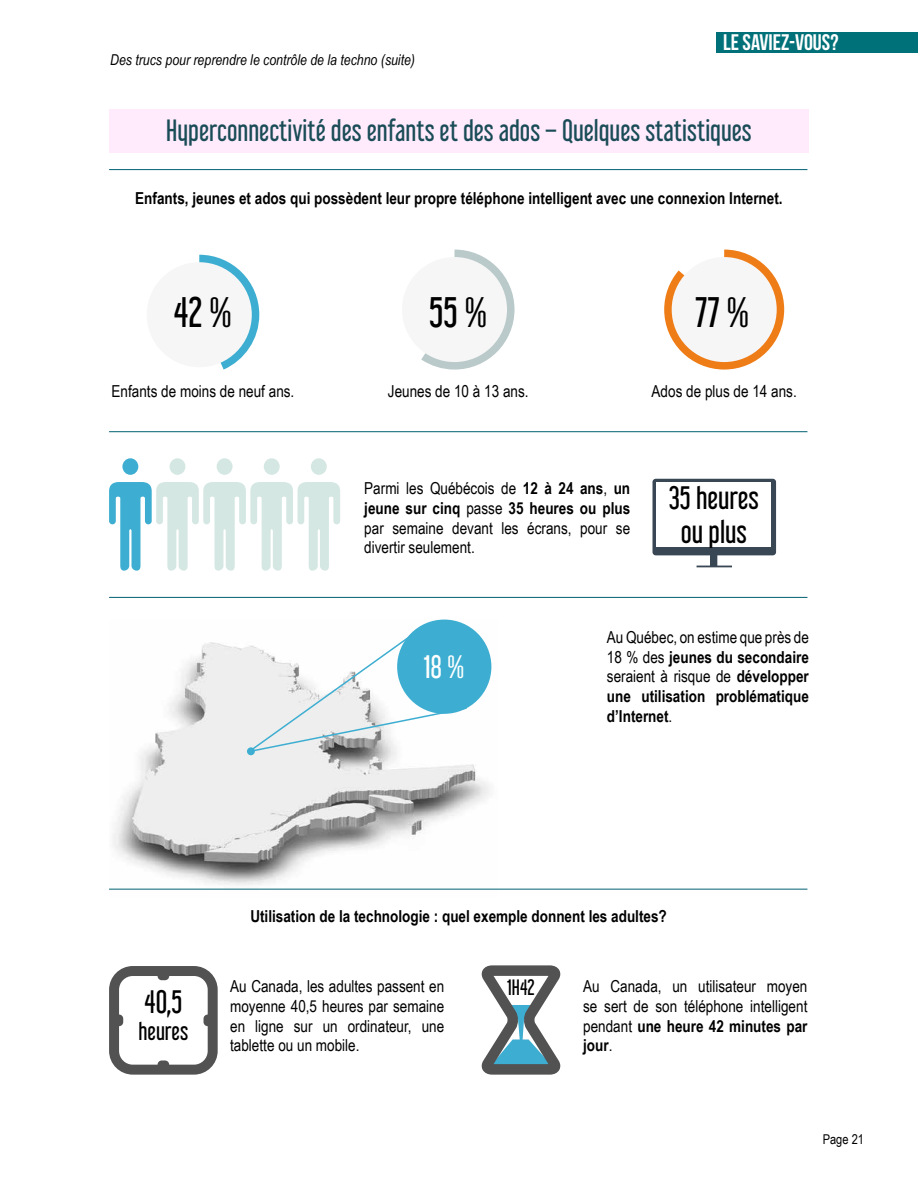
<style>
.page{position:relative;width:918px;height:1188px;background:#fff}
.page>*{position:absolute;margin:0;border:0;box-sizing:border-box;transform-origin:0 0}
.t1{font:37.5px "Libel Suit Rg";color:#000}
.t2{font:28.5px/34.2px "Libel Suit Rg";color:#000;text-align:center}
.t3{font:28.5px "Libel Suit Rg";color:#fff}
.t4{font:27px "Libel Suit Rg";color:#1a4c57}
.t5{font:22.5px "Bebas Neue";color:#fff}
.t6{font:22.5px "Libel Suit Rg";color:#000}
.t7{font:19.5px "Libel Suit Rg";color:#000}
.t8{font:16.5px/19.8px "Arial Narrow";color:#000;text-align:justify}
.t9{font:700 16.5px/19.8px "Arial Narrow";color:#000;text-align:justify}
.t10{font:italic 15px "Arial Narrow";color:#000}
.t11{font:13.5px "Arial Narrow";color:#000}
.s1{font-weight:700}
.s2{font-weight:400}
</style>
<div class="page">
<div style="left:716px;top:33px;width:202px;height:20px;background:#007079"></div>
<img style="left:109px;top:620px;width:389px;height:269px">
<svg style="left:199px;top:255px;width:60px;height:115px"></svg>
<div style="left:147px;top:262px;width:105px;height:105px;background:#f7f6f7;border-radius:50%"></div>
<svg style="left:421px;top:250px;width:94px;height:120px"></svg>
<div style="left:402px;top:257px;width:105px;height:105px;background:#f7f6f7;border-radius:50%"></div>
<svg style="left:664px;top:250px;width:120px;height:120px"></svg>
<div style="left:672px;top:257px;width:105px;height:105px;background:#f7f6f7;border-radius:50%"></div>
<div style="left:109px;top:109px;width:700px;height:43px;background:#ffebfc"></div>
<div style="left:122px;top:458px;width:16px;height:17px;background:#3daed1;border-radius:50%"></div>
<div style="left:170px;top:458px;width:15px;height:17px;background:#d4e7e2;border-radius:50%"></div>
<div style="left:217px;top:458px;width:16px;height:17px;background:#d4e7e2;border-radius:50%"></div>
<div style="left:264px;top:458px;width:16px;height:17px;background:#d4e7e2;border-radius:50%"></div>
<svg style="left:109px;top:482px;width:231px;height:89px"></svg>
<div style="left:311px;top:458px;width:16px;height:17px;background:#d4e7e2;border-radius:50%"></div>
<svg style="left:653px;top:479px;width:123px;height:88px"></svg>
<div style="left:657px;top:483px;width:114px;height:64px;background:#fff"></div>
<hr style="left:109px;top:169px;width:698px;height:1px;background:#006072">
<hr style="left:109px;top:431px;width:698px;height:1px;background:#006072">
<hr style="left:109px;top:597px;width:698px;height:1px;background:#006072">
<hr style="left:109px;top:889px;width:698px;height:1px;background:#006072">
<div style="left:397px;top:620px;width:94px;height:94px;background:#3daed1;border-radius:50%"></div>
<svg style="left:248px;top:629px;width:220px;height:124px"></svg>
<div style="left:247px;top:747px;width:8px;height:8px;background:#3daed1;border-radius:50%"></div>
<svg style="left:109px;top:966px;width:109px;height:109px"></svg>
<svg style="left:481px;top:965px;width:80px;height:110px"></svg>
<p class="t10" style="left:110px;top:49px;width:306px">Des trucs pour reprendre le contrôle de la techno (suite)</p>
<h3 class="t5" style="left:723px;top:30px;width:117px">LE SAVIEZ-VOUS?</h3>
<h3 class="t4" style="left:166px;top:109px;width:587px">Hyperconnectivité des enfants et des ados – Quelques statistiques</h3>
<p class="t9" style="left:135px;top:188px;width:649px">Enfants, jeunes et ados qui possèdent leur propre téléphone intelligent avec une connexion Internet.</p>
<h1 class="t1" style="left:174px;top:282px;width:60px">42 %</h1>
<h1 class="t1" style="left:429px;top:282px;width:60px">55 %</h1>
<h1 class="t1" style="left:695px;top:282px;width:56px">77 %</h1>
<p class="t8" style="left:112px;top:380px;width:184px">Enfants de moins de neuf ans.</p>
<p class="t8" style="left:388px;top:380px;width:142px">Jeunes de 10 à 13 ans.</p>
<p class="t8" style="left:652px;top:380px;width:147px">Ados de plus de 14 ans.</p>
<p class="t8" style="left:364px;top:478px;width:267px">Parmi les Québécois de <span class="s1">12 à 24 ans</span>, <span class="s1">un jeune sur cinq</span> passe <span class="s1">35 heures ou plus </span>par semaine devant les écrans, pour se divertir seulement.</p>
<h2 class="t2" style="left:669px;top:477px;width:92px">35 heures ou plus</h2>
<h2 class="t3" style="left:424px;top:644px;width:42px">18 %</h2>
<p class="t9" style="left:607px;top:626px;width:203px"><span class="s2">Au Québec, on estime que près de 18 % des</span> jeunes du secondaire <span class="s2">seraient à risque de</span> développer une utilisation problématique d’Internet<span class="s2">.</span></p>
<h2 class="t2" style="left:145px;top:982px;width:39px">40,5</h2>
<h3 class="t6" style="left:138px;top:1013px;width:51px">heures</h3>
<p class="t9" style="left:250px;top:906px;width:418px">Utilisation de la technologie : quel exemple donnent les adultes?</p>
<p class="t7" style="left:507px;top:971px;width:29px">1H42</p>
<p class="t8" style="left:230px;top:976px;width:216px">Au Canada, les adultes passent en moyenne 40,5 heures par semaine en ligne sur un ordinateur, une tablette ou un mobile.</p>
<p class="t8" style="left:583px;top:976px;width:226px">Au Canada, un utilisateur moyen se sert de son téléphone intelligent pendant <span class="s1">une heure 42 minutes par jour</span>.</p>
<p class="t11" style="left:823px;top:1129px;width:43px">Page 21</p>
</div>
